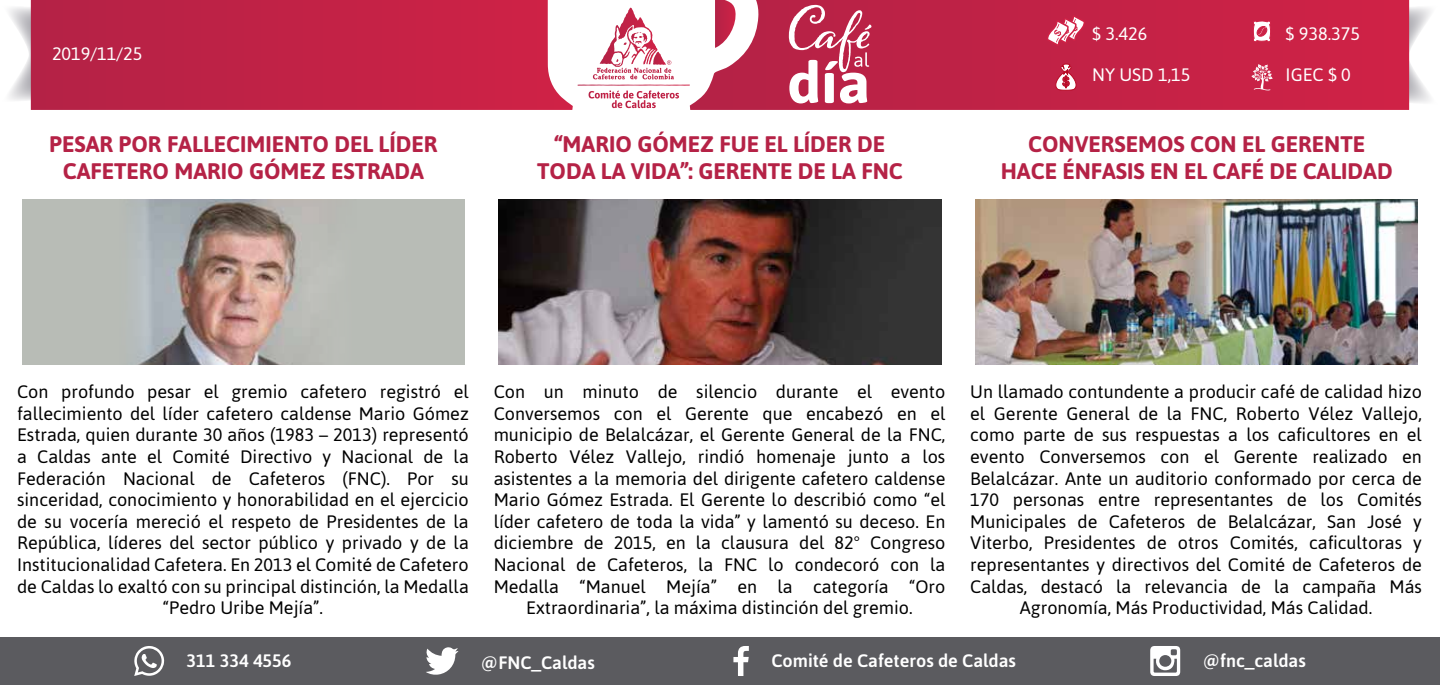
<style>
.page{position:relative;width:1440px;height:685px;background:#fff}
.page>*{position:absolute;margin:0;border:0;box-sizing:border-box;transform-origin:0 0}
.t1{font:700 22.5px/27px "Asap";color:#b52246;text-align:center}
.t2{font:18px/21.6px "Asap";color:#000;text-align:center}
.t3{font:500 18px "Asap";color:#fff}
.t4{font:18px "Asap";color:#fff}
</style>
<div class="page">
<svg style="left:9px;top:4px;width:22px;height:99px"></svg>
<svg style="left:1409px;top:4px;width:22px;height:101px"></svg>
<svg style="left:31px;top:0;width:542px;height:110px;background:#c32a4d"></svg>
<svg style="left:690px;top:0;width:719px;height:110px;background:#c62f51"></svg>
<svg style="left:577px;top:8px;width:113px;height:100px"></svg>
<div style="left:0;top:636px;width:1440px;height:48px;background:#5b5b5f"></div>
<svg style="left:426px;top:647px;width:32px;height:27px"></svg>
<svg style="left:733px;top:646px;width:16px;height:29px"></svg>
<svg style="left:1150px;top:646px;width:30px;height:29px"></svg>
<svg style="left:134px;top:646px;width:30px;height:29px"></svg>
<svg style="left:789px;top:5px;width:82px;height:98px"></svg>
<img style="left:499px;top:199px;width:442px;height:165px">
<img style="left:975px;top:199px;width:443px;height:165px">
<img style="left:151px;top:199px;width:161px;height:165px">
<div style="left:22px;top:199px;width:129px;height:165px;background:#b8bcb6"></div>
<div style="left:312px;top:199px;width:153px;height:165px;background:#b8bcb6"></div>
<svg style="left:1253px;top:20px;width:18px;height:22px"></svg>
<svg style="left:1055px;top:64px;width:21px;height:28px"></svg>
<svg style="left:1047px;top:15px;width:38px;height:31px"></svg>
<svg style="left:1251px;top:64px;width:22px;height:26px"></svg>
<p class="t4" style="left:52px;top:42px;width:92px">2019/11/25</p>
<p class="t1" style="left:49px;top:129px;width:390px">PESAR POR FALLECIMIENTO DEL LÍDER<br>CAFETERO MARIO GÓMEZ ESTRADA</p>
<p class="t4" style="left:1092px;top:22px;width:57px">$ 3.426</p>
<p class="t4" style="left:1092px;top:62px;width:100px">NY USD 1,15</p>
<p class="t4" style="left:1286px;top:22px;width:76px">$ 938.375</p>
<p class="t4" style="left:1286px;top:62px;width:67px">IGEC $ 0</p>
<p class="t1" style="left:537px;top:129px;width:367px">“MARIO GÓMEZ FUE EL LÍDER DE<br>TODA LA VIDA”: GERENTE DE LA FNC</p>
<p class="t1" style="left:1000px;top:129px;width:394px">CONVERSEMOS CON EL GERENTE<br>HACE ÉNFASIS EN EL CAFÉ DE CALIDAD</p>
<p class="t2" style="left:17px;top:380px;width:453px">Con profundo pesar el gremio cafetero registró el fallecimiento del líder cafetero caldense Mario Gómez Estrada, quien durante 30 años (1983 – 2013) representó a Caldas ante el Comité Directivo y Nacional de la Federación Nacional de Cafeteros (FNC). Por su sinceridad, conocimiento y honorabilidad en el ejercicio de su vocería mereció el respeto de Presidentes de la República, líderes del sector público y privado y de la Institucionalidad Cafetera. En 2013 el Comité de Cafetero de Caldas lo exaltó con su principal distinción, la Medalla “Pedro Uribe Mejía”.</p>
<p class="t2" style="left:494px;top:380px;width:453px">Con un minuto de silencio durante el evento Conversemos con el Gerente que encabezó en el municipio de Belalcázar, el Gerente General de la FNC, Roberto Vélez Vallejo, rindió homenaje junto a los asistentes a la memoria del dirigente cafetero caldense Mario Gómez Estrada. El Gerente lo describió como “el líder cafetero de toda la vida” y lamentó su deceso. En diciembre de 2015, en la clausura del 82° Congreso Nacional de Cafeteros, la FNC lo condecoró con la Medalla “Manuel Mejía” en la categoría “Oro Extraordinaria”, la máxima distinción del gremio.</p>
<p class="t2" style="left:970px;top:380px;width:453px">Un llamado contundente a producir café de calidad hizo el Gerente General de la FNC, Roberto Vélez Vallejo, como parte de sus respuestas a los caficultores en el evento Conversemos con el Gerente realizado en Belalcázar. Ante un auditorio conformado por cerca de 170 personas entre representantes de los Comités Municipales de Cafeteros de Belalcázar, San José y Viterbo, Presidentes de otros Comités, caficultoras y representantes y directivos del Comité de Cafeteros de Caldas, destacó la relevancia de la campaña Más Agronomía, Más Productividad, Más Calidad.</p>
<p class="t3" style="left:187px;top:648px;width:106px">311 334 4556</p>
<p class="t3" style="left:481px;top:650px;width:115px">@FNC_Caldas</p>
<p class="t3" style="left:771px;top:648px;width:246px">Comité de Cafeteros de Caldas</p>
<p class="t3" style="left:1203px;top:647px;width:105px">@fnc_caldas</p>
</div>
